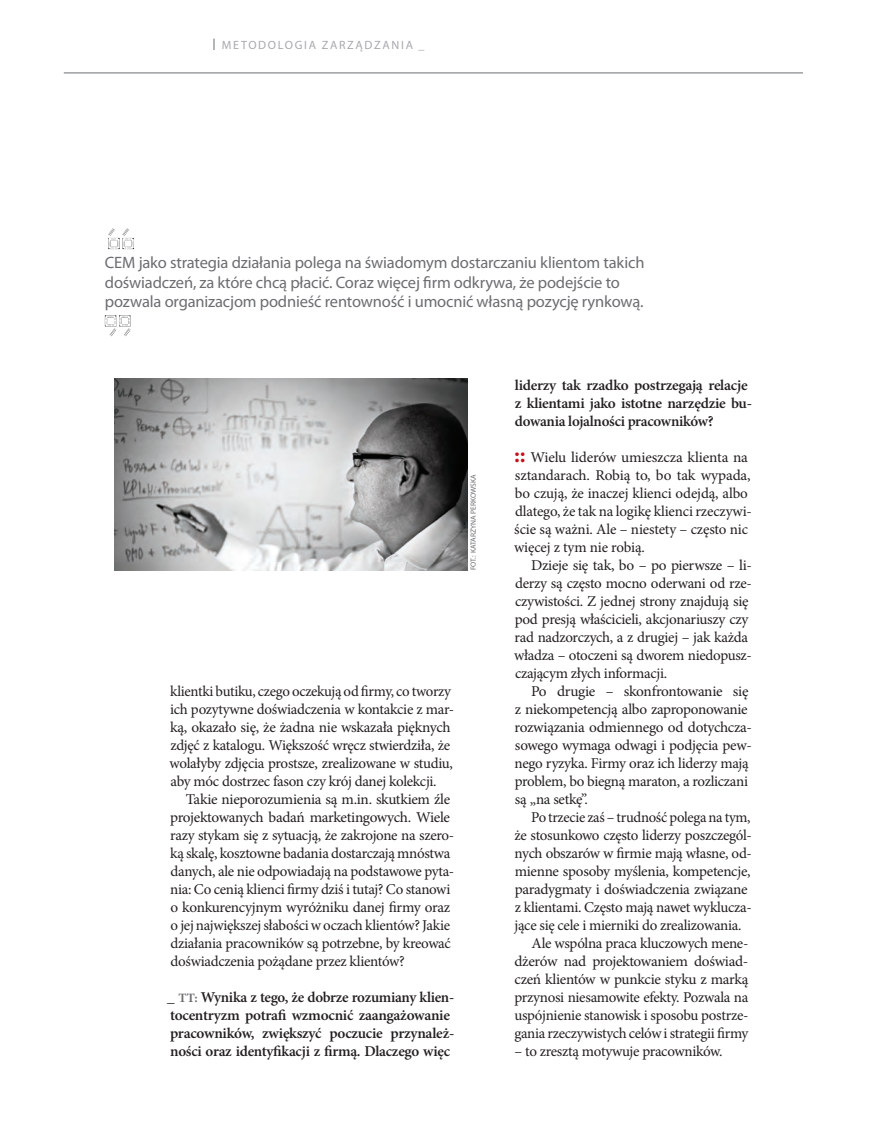
<style>
.page{position:relative;width:876px;height:1127px;background:#fff}
.page>*{position:absolute;margin:0;border:0;box-sizing:border-box;transform-origin:0 0}
.CYTAT{font:16.5px/19.5px "Myriad Pro";letter-spacing:-.01em;color:#6c6d70}
.TEKST_podst{font:15px/18px "Minion Pro";letter-spacing:-.02em;color:#231f20}
.WYWIAD_pytanie{font:600 15px/18px "Minion Pro";letter-spacing:-.02em;color:#231f20}
.WYWIAD_-_Tekst_NEX{font:15px/18px "Minion Pro";letter-spacing:-.01em;color:#231f20}
.t1{font:12px "Myriad Pro";letter-spacing:.14em;color:#a8a9ad}
.FOT_autor{font:7.5px "Myriad Pro";color:#6c6d70}
.s1{font-weight:400}
.s2{font-weight:700;font-size:12.75px;color:#6c6d70}
.s3{font-family:"Minion Pro Bold Capt";font-size:22.5px;color:#c4121a}
</style>
<div class="page">
<svg style="left:108px;top:228px;width:26px;height:21px"></svg>
<svg style="left:105px;top:315px;width:26px;height:22px"></svg>
<img style="left:115px;top:379px;width:353px;height:191px">
<hr style="left:64px;top:73px;width:739px;height:1px;background:#6c6d70">
<p class="t1" style="left:222px;top:37px;width:204px">METODOLOGIA ZARZĄDZANIA _</p>
<p class="CYTAT" style="left:105px;top:253px;width:541px">CEM jako strategia działania polega na świadomym dostarczaniu klientom takich doświadczeń, za które chcą płacić. Coraz więcej firm odkrywa, że podejście to pozwala organizacjom podnieść rentowność i umocnić własną pozycję rynkową.</p>
<p class="FOT_autor" style="left:469px;top:570px;width:98px;rotate:-90deg">FOT.: KATARZYNA PERKOWSKA</p>
<p class="TEKST_podst" style="left:170px;top:682px;width:286px">klientki butiku, czego oczekują od firmy, co tworzy ich pozytywne doświadczenia w kontakcie z mar&shy;ką, okazało się, że żadna nie wskazała pięknych zdjęć z katalogu. Większość wręcz stwierdziła, że wolałyby zdjęcia prostsze, zrealizowane w studiu, aby móc dostrzec fason czy krój danej kolekcji.</p>
<p class="TEKST_podst" style="left:170px;top:790px;width:286px;text-indent:16px">Takie nieporozumienia są m.in. skutkiem źle projektowanych badań marketingowych. Wiele razy stykam się z sytuacją, że zakrojone na szero&shy;ką skalę, kosztowne badania dostarczają mnóstwa danych, ale nie odpowiadają na podstawowe pyta&shy;nia: Co cenią klienci firmy dziś i tutaj? Co stanowi o konkurencyjnym wyróżniku danej firmy oraz o jej największej słabości w oczach klientów? Jakie działania pracowników są potrzebne, by kreować doświadczenia pożądane przez klientów?</p>
<p class="WYWIAD_pytanie" style="left:167px;top:988px;width:289px"><span class="s1">_</span> <span class="s2">TT:</span> Wynika z tego, że dobrze rozumiany klien&shy;tocentryzm potrafi wzmocnić zaangażowanie pracowników, zwiększyć poczucie przynależ&shy;ności oraz identyfikacji z firmą. Dlaczego więc</p>
<p class="WYWIAD_pytanie" style="left:515px;top:376px;width:239px">liderzy tak rzadko postrzegają relacje z klientami jako istotne narzędzie bu&shy;dowania lojalności pracowników?</p>
<p class="WYWIAD_-_Tekst_NEX" style="left:514px;top:448px;width:239px"><span class="s3">::</span> Wielu liderów umieszcza klienta na sztandarach. Robią to, bo tak wypada, bo czują, że inaczej klienci odejdą, albo dlatego, że tak na logikę klienci rzeczywi&shy;ście są ważni. Ale – niestety – często nic więcej z tym nie robią.</p>
<p class="TEKST_podst" style="left:514px;top:556px;width:239px;text-indent:17px">Dzieje się tak, bo – po pierwsze – li&shy;derzy są często mocno oderwani od rze&shy;czywistości. Z jednej strony znajdują się pod presją właścicieli, akcjonariuszy czy rad nadzorczych, a z drugiej – jak każda władza – otoczeni są dworem niedopusz&shy;czającym złych informacji.</p>
<p class="TEKST_podst" style="left:515px;top:682px;width:239px;text-indent:17px">Po drugie – skonfrontowanie się z niekompetencją albo zaproponowanie rozwiązania odmiennego od dotychcza&shy;sowego wymaga odwagi i podjęcia pew&shy;nego ryzyka. Firmy oraz ich liderzy mają problem, bo biegną maraton, a rozliczani są „na setkę”.</p>
<p class="TEKST_podst" style="left:514px;top:808px;width:239px;text-indent:17px">Po trzecie zaś – trudność polega na tym, że stosunkowo często liderzy poszczegól&shy;nych obszarów w firmie mają własne, od&shy;mienne sposoby myślenia, kompetencje, paradygmaty i doświadczenia związane z klientami. Często mają nawet wyklucza&shy;jące się cele i mierniki do zrealizowania.</p>
<p class="TEKST_podst" style="left:514px;top:934px;width:235px;text-align:justify;text-indent:17px">Ale wspólna praca kluczowych mene&shy;dżerów nad projektowaniem doświad&shy;czeń klientów w punkcie styku z marką przynosi niesamowite efekty. Pozwala na uspójnienie stanowisk i sposobu postrze&shy;gania rzeczywistych celów i strategii firmy</p>
<p class="TEKST_podst" style="left:514px;top:1042px;width:210px">– to zresztą motywuje pracowników.</p>
</div>
